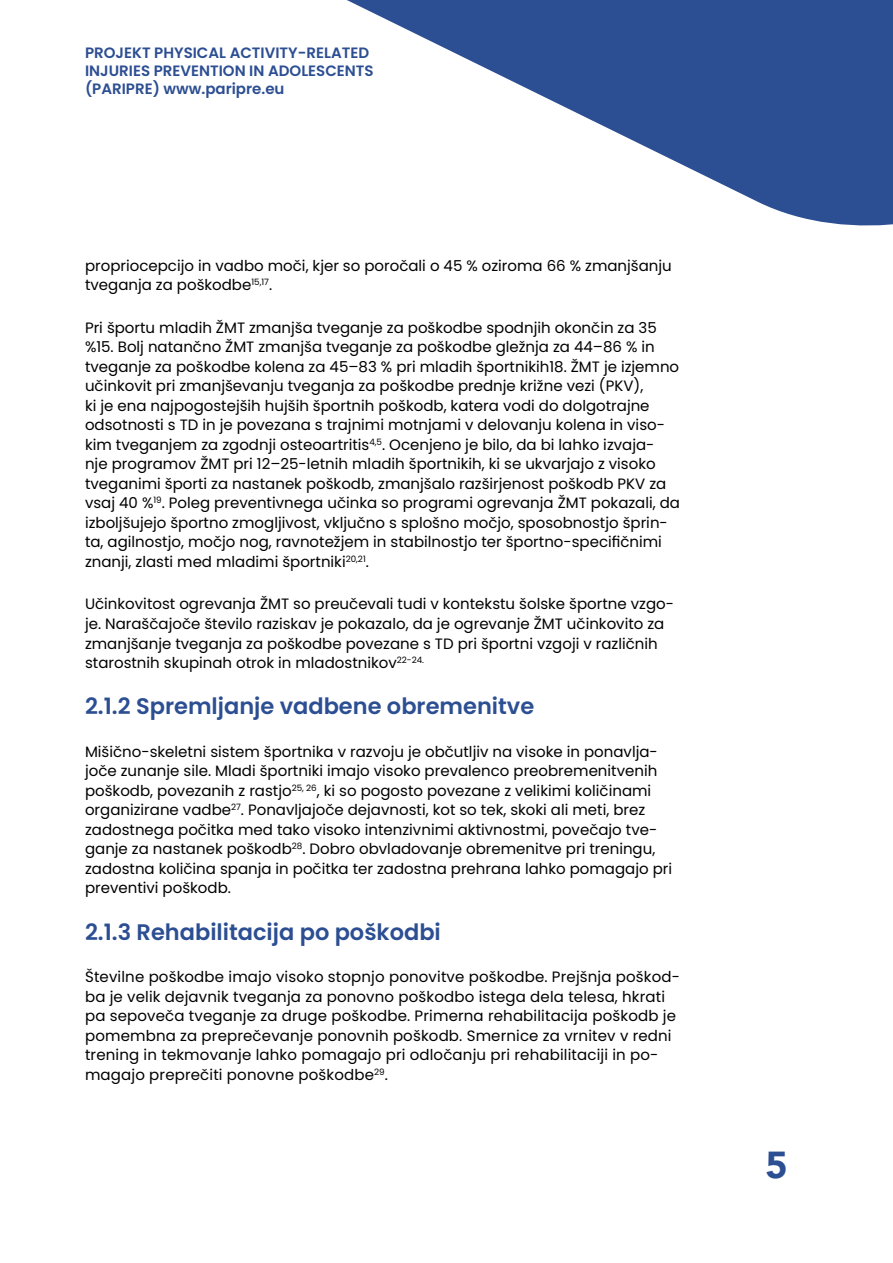
<style>
.page{position:relative;width:893px;height:1263px;background:#fff}
.page>*{position:absolute;margin:0;border:0;box-sizing:border-box;transform-origin:0 0}
.t1{font:900 37.5px "Avenir";color:#2c4e92}
.t2{font:600 22.5px "Poppins";color:#2c4e92}
.t3{font:15px/19.5px "Poppins";color:#000}
.t4{font:600 15px/18px "Poppins";color:#2c4e92}
</style>
<div class="page">
<svg style="left:347px;top:0;width:546px;height:226px;fill:#2c4e92"></svg>
<p class="t4" style="left:85px;top:44px;width:290px">PROJEKT PHYSICAL ACTIVITY-RELATED<br>INJURIES PREVENTION IN ADOLESCENTS (PARIPRE) www.paripre.eu</p>
<p class="t3" style="left:85px;top:256px;width:588px">propriocepcijo in vadbo moči, kjer so poročali o 45 % oziroma 66 % zmanjšanju tveganja za poškodbe<sup>15,17</sup>.</p>
<p class="t3" style="left:85px;top:318px;width:597px">Pri športu mladih ŽMT zmanjša tveganje za poškodbe spodnjih okončin za 35 %15. Bolj natančno ŽMT zmanjša tveganje za poškodbe gležnja za 44–86 % in tveganje za poškodbe kolena za 45–83 % pri mladih športnikih18. ŽMT je izjemno učinkovit pri zmanjševanju tveganja za poškodbe prednje križne vezi (PKV),<br>ki je ena najpogostejših hujših športnih poškodb, katera vodi do dolgotrajne odsotnosti s TD in je povezana s trajnimi motnjami v delovanju kolena in viso&shy;kim tveganjem za zgodnji osteoartritis<sup>4,5</sup>. Ocenjeno je bilo, da bi lahko izvaja&shy;nje programov ŽMT pri 12–25-letnih mladih športnikih, ki se ukvarjajo z visoko tveganimi športi za nastanek poškodb, zmanjšalo razširjenost poškodb PKV za vsaj 40 %<sup>19</sup>. Poleg preventivnega učinka so programi ogrevanja ŽMT pokazali, da izboljšujejo športno zmogljivost, vključno s splošno močjo, sposobnostjo šprin&shy;ta, agilnostjo, močjo nog, ravnotežjem in stabilnostjo ter športno-specifičnimi znanji, zlasti med mladimi športniki<sup>20,21</sup>.</p>
<p class="t3" style="left:85px;top:594px;width:590px">Učinkovitost ogrevanja ŽMT so preučevali tudi v kontekstu šolske športne vzgo&shy;je. Naraščajoče število raziskav je pokazalo, da je ogrevanje ŽMT učinkovito za zmanjšanje tveganja za poškodbe povezane s TD pri športni vzgoji v različnih starostnih skupinah otrok in mladostnikov<sup>22-24.</sup></p>
<h2 class="t2" style="left:85px;top:693px;width:451px">2.1.2 Spremljanje vadbene obremenitve</h2>
<p class="t3" style="left:85px;top:742px;width:589px">Mišično-skeletni sistem športnika v razvoju je občutljiv na visoke in ponavlja&shy;joče zunanje sile. Mladi športniki imajo visoko prevalenco preobremenitvenih poškodb, povezanih z rastjo<sup>25,</sup> <sup>26</sup>, ki so pogosto povezane z velikimi količinami organizirane vadbe<sup>27</sup>. Ponavljajoče dejavnosti, kot so tek, skoki ali meti, brez zadostnega počitka med tako visoko intenzivnimi aktivnostmi, povečajo tve&shy;ganje za nastanek poškodb<sup>28</sup>. Dobro obvladovanje obremenitve pri treningu, zadostna količina spanja in počitka ter zadostna prehrana lahko pomagajo pri preventivi poškodb.</p>
<h2 class="t2" style="left:85px;top:919px;width:357px">2.1.3 Rehabilitacija po poškodbi</h2>
<p class="t3" style="left:85px;top:967px;width:597px">Številne poškodbe imajo visoko stopnjo ponovitve poškodbe. Prejšnja poškod&shy;ba je velik dejavnik tveganja za ponovno poškodbo istega dela telesa, hkrati pa sepoveča tveganje za druge poškodbe. Primerna rehabilitacija poškodb je pomembna za preprečevanje ponovnih poškodb. Smernice za vrnitev v redni trening in tekmovanje lahko pomagajo pri odločanju pri rehabilitaciji in po&shy;magajo preprečiti ponovne poškodbe<sup>29</sup>.</p>
<h1 class="t1" style="left:765px;top:1133px;width:24px">5</h1>
</div>
